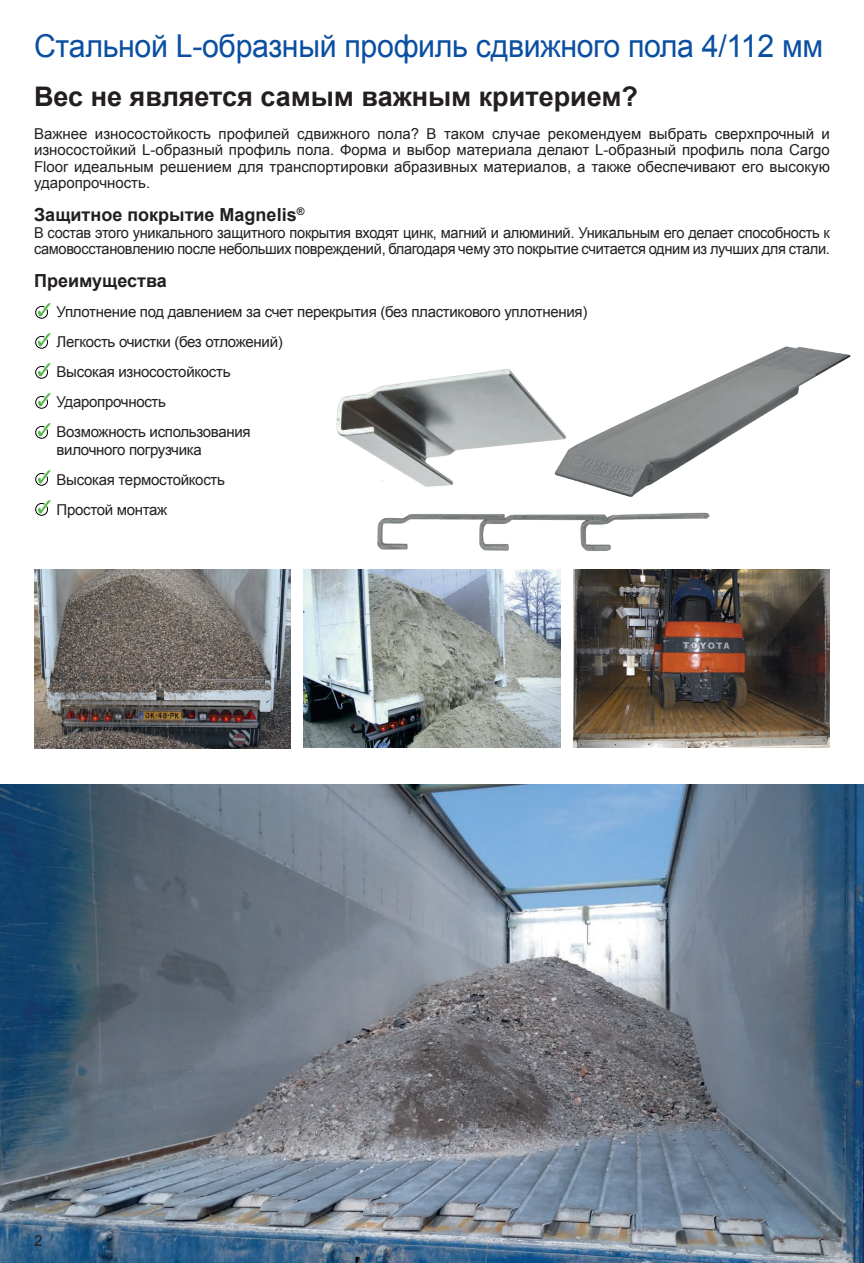
<style>
.page{position:relative;width:864px;height:1263px;background:#fff}
.page>*{position:absolute;margin:0;border:0;box-sizing:border-box;transform-origin:0 0}
.t1{font:31.5px "Arial";letter-spacing:-.01em;color:#0a4fa2;scale:.96 1}
.t2{font:700 27px "Arial";color:#231f20}
.t3{font:700 18px "Arial";color:#231f20}
.t4{font:15px/30px "Arial";letter-spacing:-.02em;color:#231f20}
</style>
<div class="page">
<img style="left:0;top:784px;width:863px;height:479px">
<svg style="left:35px;top:303px;width:16px;height:15px"></svg>
<svg style="left:35px;top:333px;width:16px;height:15px"></svg>
<svg style="left:35px;top:363px;width:16px;height:15px"></svg>
<svg style="left:35px;top:393px;width:16px;height:15px"></svg>
<svg style="left:35px;top:423px;width:16px;height:15px"></svg>
<svg style="left:35px;top:470px;width:16px;height:15px"></svg>
<svg style="left:35px;top:500px;width:16px;height:15px"></svg>
<img style="left:573px;top:569px;width:256px;height:179px">
<img style="left:34px;top:570px;width:257px;height:178px">
<img style="left:303px;top:569px;width:257px;height:179px">
<img style="left:577px;top:346px;width:274px;height:145px">
<img style="left:356px;top:491px;width:388px;height:82px">
<img style="left:336px;top:369px;width:241px;height:128px">
<h1 class="t1" style="left:34px;top:25px;width:823px">Стальной L-образный профиль сдвижного пола 4/112 мм</h1>
<h2 class="t2" style="left:34px;top:78px;width:605px">Вес не является самым важным критерием?</h2>
<p class="t4" style="left:34px;top:125px;width:797px;line-height:16.5px;text-align:justify">Важнее износостойкость профилей сдвижного пола? В таком случае рекомендуем выбрать сверхпрочный и износостойкий L-образный профиль пола. Форма и выбор материала делают L-образный профиль пола Cargo Floor идеальным решением для транспортировки абразивных материалов, а также обеспечивают его высокую ударопрочность.</p>
<p class="t3" style="left:34px;top:203px;width:272px">Защитное покрытие Magnelis<sup>®</sup></p>
<p class="t4" style="left:34px;top:224px;width:797px;line-height:16.5px">В состав этого уникального защитного покрытия входят цинк, магний и алюминий. Уникальным его делает способность к самовосстановлению после небольших повреждений, благодаря чему это покрытие считается одним из лучших для стали.</p>
<p class="t3" style="left:34px;top:269px;width:134px">Преимущества</p>
<p class="t4" style="left:57px;top:297px;width:532px">Уплотнение под давлением за счет перекрытия (без пластикового уплотнения)<br>Легкость очистки (без отложений)<br>Высокая износостойкость<br>Ударопрочность<br>Возможность использования</p>
<p class="t4" style="left:57px;top:435px;width:170px">вилочного погрузчика<br>Высокая термостойкость<br>Простой монтаж</p>
<p class="t4" style="left:34px;top:1226px;width:10px">2</p>
</div>
